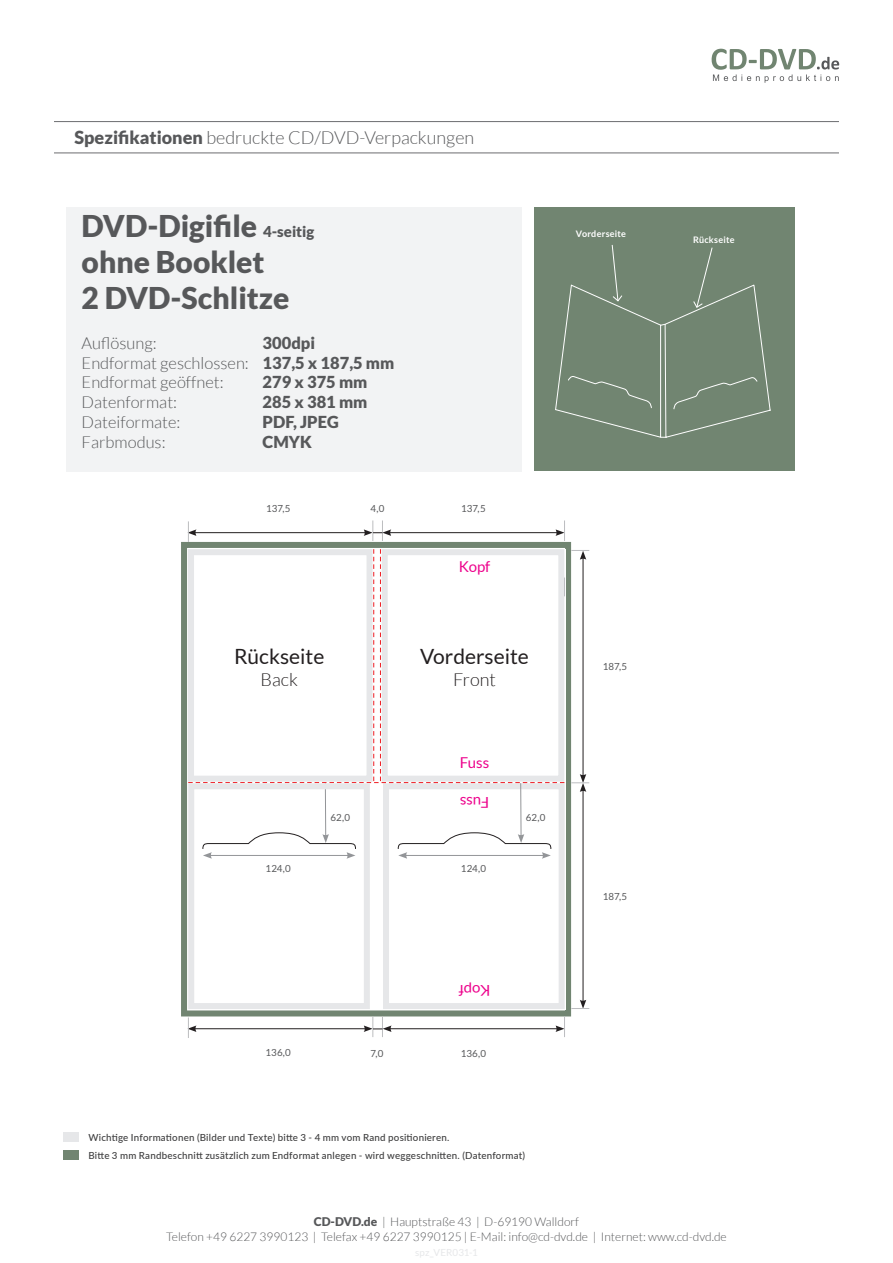
<style>
.page{position:relative;width:893px;height:1263px;background:#fff}
.page>*{position:absolute;margin:0;border:0;box-sizing:border-box;transform-origin:0 0}
.t1{font:900 30px/36px "Lato";color:#57585a}
.t2{font:21px "Lato";color:#231f20}
.t3{font:300 18px "Lato";color:#57585a}
.t4{font:300 18px "Lato";color:#231f20}
.t5{font:300 16.5px/19.8px "Lato";color:#57585a}
.t6{font:900 16.5px "Lato";color:#57585a}
.t7{font:15px "Lato";color:#ed028c}
.t8{font:300 12px/15px "Lato";color:#57585a;text-align:center}
.t9{font:500 9.75px "Lato";letter-spacing:.02em;color:#3e3e3f}
.t10{font:9.75px "Lato";color:#57585a}
.t11{font:700 9px "Lato";letter-spacing:.025em;color:#fff}
.s1{font-weight:900}
.s2{font-size:15px}
</style>
<div class="page">
<div style="left:534px;top:207px;width:261px;height:264px;background:#718571"></div>
<svg style="left:555px;top:245px;width:216px;height:193px"></svg>
<div style="left:63px;top:1150px;width:16px;height:10px;background:#718571"></div>
<div style="left:63px;top:1132px;width:16px;height:10px;background:#e6e7e9"></div>
<svg style="left:712px;top:49px;width:127px;height:34px"></svg>
<hr style="left:54px;top:153px;width:785px;height:1px;background:#6c6d70">
<hr style="left:54px;top:121px;width:785px;height:1px;background:#6c6d70">
<div style="left:67px;top:207px;width:455px;height:265px;background:#f2f3f4"></div>
<svg style="left:181px;top:541px;width:391px;height:476px"></svg>
<div style="left:188px;top:549px;width:377px;height:460px;background:#fff"></div>
<div style="left:383px;top:783px;width:182px;height:226px;border:6px solid #e6e7e9"></div>
<svg style="left:188px;top:549px;width:377px;height:234px"></svg>
<hr style="left:583px;top:557px;width:1px;height:219px;background:#231f20">
<hr style="left:583px;top:789px;width:1px;height:213px;background:#231f20">
<svg style="left:571px;top:550px;width:18px;height:10px"></svg>
<svg style="left:571px;top:774px;width:18px;height:18px"></svg>
<svg style="left:571px;top:1000px;width:18px;height:9px"></svg>
<hr style="left:194px;top:1028px;width:172px;height:1px;background:#231f20">
<hr style="left:194px;top:532px;width:172px;height:1px;background:#231f20">
<hr style="left:389px;top:1028px;width:169px;height:1px;background:#231f20">
<hr style="left:389px;top:532px;width:169px;height:1px;background:#231f20">
<svg style="left:188px;top:1017px;width:8px;height:21px"></svg>
<svg style="left:188px;top:521px;width:8px;height:21px"></svg>
<svg style="left:555px;top:1016px;width:10px;height:21px"></svg>
<svg style="left:555px;top:520px;width:10px;height:21px"></svg>
<hr style="left:520px;top:783px;width:1px;height:53px;background:#939598">
<hr style="left:325px;top:783px;width:1px;height:53px;background:#939598">
<svg style="left:397px;top:832px;width:155px;height:27px"></svg>
<svg style="left:202px;top:832px;width:154px;height:27px"></svg>
<div style="left:188px;top:783px;width:182px;height:226px;border:6px solid #e6e7e9"></div>
<svg style="left:364px;top:520px;width:27px;height:21px"></svg>
<svg style="left:364px;top:1016px;width:28px;height:21px"></svg>
<h3 class="t3" style="left:74px;top:128px;width:401px"><span class="s1">Spezifikationen</span> bedruckte CD/DVD-Verpackungen</h3>
<h1 class="t1" style="left:82px;top:208px;width:234px">DVD-Digifile <span class="s2">4-seitig </span>ohne Booklet<br>2 DVD-Schlitze</h1>
<h3 class="t5" style="left:82px;top:333px;width:76px">Auflösung:</h3>
<h3 class="t5" style="left:82px;top:333px;width:314px;text-indent:181px"><span class="s1">300dpi<br></span>Endformat geschlossen: <span class="s1">137,5 x 187,5 mm<br></span>Endformat geöffnet:</h3>
<h3 class="t6" style="left:263px;top:373px;width:106px">279 x 375 mm</h3>
<h3 class="t5" style="left:82px;top:392px;width:97px">Datenformat:</h3>
<h3 class="t6" style="left:263px;top:392px;width:106px">285 x 381 mm</h3>
<h3 class="t5" style="left:82px;top:412px;width:100px">Dateiformate:</h3>
<h3 class="t6" style="left:263px;top:412px;width:78px">PDF, JPEG</h3>
<h3 class="t5" style="left:82px;top:432px;width:86px">Farbmodus:</h3>
<h3 class="t6" style="left:263px;top:432px;width:51px">CMYK</h3>
<p class="t10" style="left:266px;top:503px;width:26px">137,5</p>
<h2 class="t2" style="left:234px;top:645px;width:92px">Rückseite</h2>
<h3 class="t4" style="left:261px;top:670px;width:39px">Back</h3>
<p class="t10" style="left:371px;top:503px;width:15px">4,0</p>
<p class="t10" style="left:461px;top:503px;width:26px">137,5</p>
<h3 class="t7" style="left:459px;top:558px;width:33px">Kopf</h3>
<h2 class="t2" style="left:420px;top:645px;width:110px">Vorderseite</h2>
<h3 class="t4" style="left:453px;top:670px;width:44px">Front</h3>
<h3 class="t7" style="left:460px;top:754px;width:31px">Fuss</h3>
<h3 class="t7" style="left:489px;top:811px;width:31px;rotate:-180deg">Fuss</h3>
<p class="t10" style="left:331px;top:812px;width:21px">62,0</p>
<p class="t10" style="left:526px;top:812px;width:21px">62,0</p>
<p class="t10" style="left:266px;top:863px;width:27px">124,0</p>
<p class="t10" style="left:461px;top:863px;width:27px">124,0</p>
<p class="t11" style="left:576px;top:229px;width:52px">Vorderseite</p>
<p class="t10" style="left:603px;top:661px;width:26px">187,5</p>
<p class="t10" style="left:603px;top:891px;width:26px">187,5</p>
<p class="t10" style="left:265px;top:1047px;width:27px">136,0</p>
<p class="t10" style="left:371px;top:1048px;width:14px">7,0</p>
<h3 class="t7" style="left:490px;top:999px;width:33px;rotate:-180deg">Kopf</h3>
<p class="t10" style="left:461px;top:1048px;width:27px">136,0</p>
<p class="t9" style="left:88px;top:1130px;width:363px">Wichtige Informationen (Bilder und Texte) bitte 3 - 4 mm vom Rand positionieren.</p>
<p class="t9" style="left:88px;top:1148px;width:438px">Bitte 3 mm Randbeschnitt zusätzlich zum Endformat anlegen - wird weggeschnitten. (Datenformat)</p>
<p class="t11" style="left:693px;top:235px;width:43px">Rückseite</p>
<p class="t8" style="left:166px;top:1214px;width:562px"><span class="s1">CD-DVD.de</span> | Hauptstraße 43 | D-69190 Walldorf<br>Telefon +49 6227 3990123 | Telefax +49 6227 3990125 | E-Mail: info@cd-dvd.de | Internet: www.cd-dvd.de</p>
</div>
